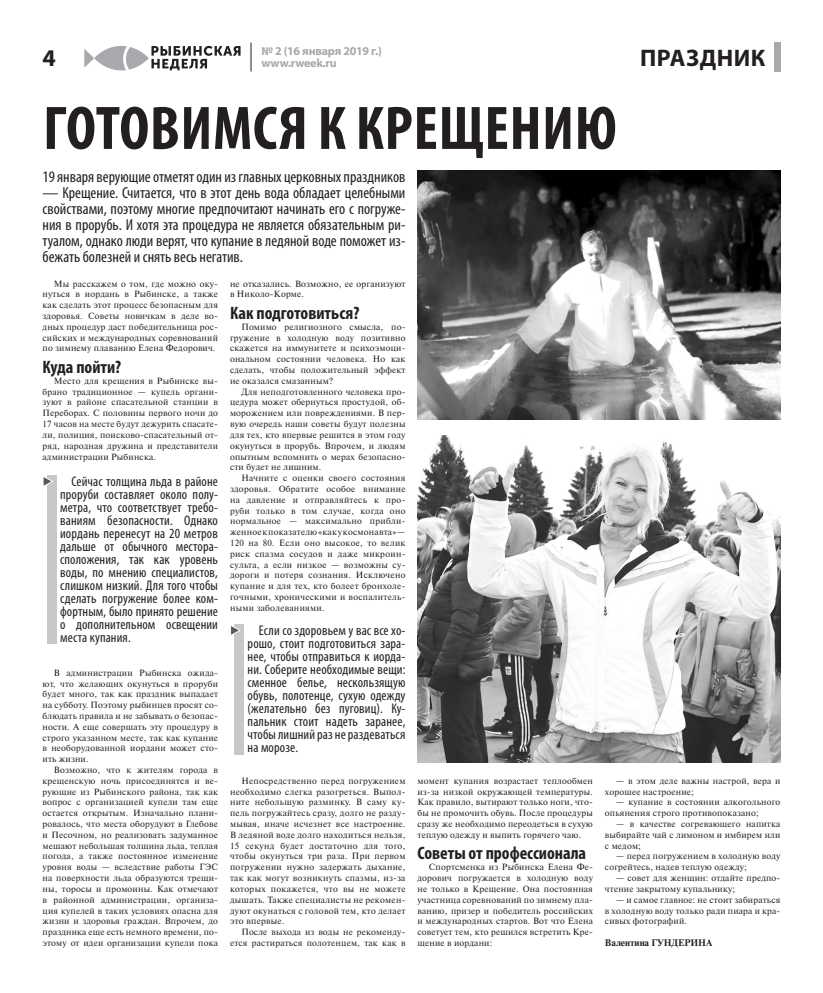
<style>
.page{position:relative;width:823px;height:993px;background:#fff}
.page>*{position:absolute;margin:0;border:0;box-sizing:border-box;transform-origin:0 0}
.Заголовок1{font:700 condensed 62px "Myriad Pro";letter-spacing:.01em;color:#231f20}
.рубрика1{font:700 24px "Myriad Pro";letter-spacing:.02em;color:#231f20}
.подзаголовок1{font:700 condensed 18px "Myriad Pro";color:#231f20}
.Лид1{font:condensed 16px/16px "Myriad Pro";color:#231f20;text-align:justify}
.Лид1-2{font:condensed 14px/13px "Myriad Pro";letter-spacing:.01em;color:#231f20;text-align:justify}
.t1{font:700 12px/12px "Myriad Pro";letter-spacing:-.02em;color:#a8a9ad}
.Основной_текст1{font:9px/10.8px "Newton C";letter-spacing:.02em;color:#231f20;text-align:justify}
.автор1{font:700 9px "Newton C";color:#231f20}
</style>
<div class="page">
<svg style="left:250px;top:43px;width:1px;height:28px"></svg>
<svg style="left:84px;top:46px;width:156px;height:24px"></svg>
<div style="left:773px;top:42px;width:7px;height:29px;background:#a8a9ad"></div>
<img style="left:417px;top:170px;width:363px;height:249px">
<div style="left:47px;top:475px;width:10px;height:168px;background:#c7c8ca"></div>
<svg style="left:43px;top:477px;width:10px;height:9px"></svg>
<div style="left:235px;top:624px;width:9px;height:130px;background:#c7c8ca"></div>
<svg style="left:231px;top:624px;width:10px;height:13px"></svg>
<img style="left:417px;top:435px;width:363px;height:327px">
<p class="рубрика1" style="left:43px;top:42px;width:15px">4</p>
<h3 class="t1" style="left:261px;top:45px;width:122px">№ 2 (16 января 2019 г.) www.rweek.ru</h3>
<p class="Заголовок1" style="left:43px;top:89px;width:574px">ГОТОВИМСЯ К КРЕЩЕНИЮ</p>
<p class="Лид1" style="left:43px;top:168px;width:364px">19 января верующие отметят один из главных церковных праздников</p>
<p class="Лид1" style="left:43px;top:184px;width:364px">— Крещение. Считается, что в этот день вода обладает целебными свойствами, поэтому многие предпочитают начинать его с погруже&shy;ния в прорубь. И хотя эта процедура не является обязательным ри&shy;туалом, однако люди верят, что купание в ледяной воде поможет из&shy;бежать болезней и снять весь негатив.</p>
<p class="рубрика1" style="left:639px;top:42px;width:127px">ПРАЗДНИК</p>
<p class="Основной_текст1" style="left:43px;top:278px;width:177px;text-indent:11px">Мы расскажем о том, где можно оку&shy;нуться в иордань в Рыбинске, а также как сделать этот процесс безопасным для здоровья. Советы новичкам в деле во&shy;дных процедур даст победительница рос&shy;сийских и международных соревнований по зимнему плаванию Елена Федорович.</p>
<p class="подзаголовок1" style="left:43px;top:355px;width:80px">Куда пойти?</p>
<p class="Основной_текст1" style="left:43px;top:375px;width:177px;text-indent:11px">Место для крещения в Рыбинске вы&shy;брано традиционное — купель органи&shy;зуют в районе спасательной станции в Переборах. С половины первого ночи до 17 часов на месте будут дежурить спасате&shy;ли, полиция, поисково-спасательный от&shy;ряд, народная дружина и представители администрации Рыбинска.</p>
<p class="Лид1-2" style="left:60px;top:474px;width:159px;text-indent:11px">Сейчас толщина льда в районе проруби составляет около полу&shy;метра, что соответствует требо&shy;ваниям безопасности. Однако иордань перенесут на 20 метров дальше от обычного местора&shy;сположения, так как уровень воды, по мнению специалистов, слишком низкий. Для того чтобы сделать погружение более ком&shy;фортным, было принято решение о дополнительном освещении места купания.</p>
<p class="Основной_текст1" style="left:43px;top:667px;width:177px;text-indent:11px">В администрации Рыбинска ожида&shy;ют, что желающих окунуться в проруби будет много, так как праздник выпадает на субботу. Поэтому рыбинцев просят со&shy;блюдать правила и не забывать о безопас&shy;ности. А еще совершать эту процедуру в строго указанном месте, так как купание в необорудованной иордани может сто&shy;ить жизни.</p>
<p class="Основной_текст1" style="left:43px;top:764px;width:177px;text-indent:11px">Возможно, что к жителям города в крещенскую ночь присоединятся и ве&shy;рующие из Рыбинского района, так как вопрос с организацией купели там еще остается открытым. Изначально плани&shy;ровалось, что места оборудуют в Глебове и Песочном, но реализовать задуманное мешают небольшая толщина льда, теплая погода, а также постоянное изменение уровня воды — вследствие работы ГЭС на поверхности льда образуются трещи&shy;ны, торосы и промоины. Как отмечают в районной администрации, организа&shy;ция купелей в таких условиях опасна для жизни и здоровья граждан. Впрочем, до праздника еще есть немного времени, по&shy;этому от идеи организации купели пока</p>
<p class="Основной_текст1" style="left:230px;top:278px;width:177px">не отказались. Возможно, ее организуют в Николо-Корме.</p>
<p class="подзаголовок1" style="left:230px;top:301px;width:131px">Как подготовиться?</p>
<p class="Основной_текст1" style="left:230px;top:321px;width:177px;text-indent:11px">Помимо религиозного смысла, по&shy;гружение в холодную воду позитивно скажется на иммунитете и психоэмоци&shy;ональном состоянии человека. Но как сделать, чтобы положительный эффект не оказался смазанным?</p>
<p class="Основной_текст1" style="left:230px;top:386px;width:177px;text-indent:11px">Для неподготовленного человека про&shy;цедура может обернуться простудой, об&shy;морожением или повреждениями. В пер&shy;вую очередь наши советы будут полезны для тех, кто впервые решится в этом году окунуться в прорубь. Впрочем, и людям опытным вспомнить о мерах безопасно&shy;сти будет не лишним.</p>
<p class="Основной_текст1" style="left:230px;top:472px;width:177px;text-indent:11px">Начните с оценки своего состояния здоровья. Обратите особое внимание на давление и отправляйтесь к про&shy;руби только в том случае, когда оно нормальное — максимально прибли&shy;женное к показателю «как у космонавта» — 120 на 80. Если оно высокое, то велик риск спазма сосудов и даже микроин&shy;сульта, а если низкое — возможны су&shy;дороги и потеря сознания. Исключено купание и для тех, кто болеет бронхоле&shy;гочными, хроническими и воспалитель&shy;ными заболеваниями.</p>
<p class="Лид1-2" style="left:247px;top:623px;width:159px;text-indent:11px">Если со здоровьем у вас все хо&shy;рошо, стоит подготовиться зара&shy;нее, чтобы отправиться к иорда&shy;ни. Соберите необходимые вещи: сменное белье, нескользящую обувь, полотенце, сухую одежду (желательно без пуговиц). Ку&shy;пальник стоит надеть заранее, чтобы лишний раз не раздеваться на морозе.</p>
<p class="Основной_текст1" style="left:230px;top:775px;width:177px;text-indent:11px">Непосредственно перед погружением необходимо слегка разогреться. Выпол&shy;ните небольшую разминку. В саму ку&shy;пель погружайтесь сразу, долго не разду&shy;мывая, иначе исчезнет все настроение.<br>В ледяной воде долго находиться нельзя, 15 секунд будет достаточно для того, чтобы окунуться три раза. При первом погружении нужно задержать дыхание, так как могут возникнуть спазмы, из-за которых покажется, что вы не можете дышать. Также специалисты не рекомен&shy;дуют окунаться с головой тем, кто делает это впервые.</p>
<p class="Основной_текст1" style="left:230px;top:926px;width:177px;text-align:right">После выхода из воды не рекоменду&shy;ется растираться полотенцем, так как в</p>
<p class="Основной_текст1" style="left:417px;top:775px;width:177px">момент купания возрастает теплообмен из-за низкой окружающей температуры.<br>Как правило, вытирают только ноги, что&shy;бы не промочить обувь. После процедуры сразу же необходимо переодеться в сухую теплую одежду и выпить горячего чаю.</p>
<p class="подзаголовок1" style="left:417px;top:841px;width:170px">Советы от профессионала</p>
<p class="Основной_текст1" style="left:417px;top:861px;width:177px;text-indent:11px">Спортсменка из Рыбинска Елена Фе&shy;дорович погружается в холодную воду не только в Крещение. Она постоянная участница соревнований по зимнему пла&shy;ванию, призер и победитель российских и международных стартов. Вот что Елена советует тем, кто решился встретить Кре&shy;щение в иордани:</p>
<p class="Основной_текст1" style="left:604px;top:775px;width:177px;text-indent:11px">— в этом деле важны настрой, вера и хорошее настроение;</p>
<p class="Основной_текст1" style="left:604px;top:796px;width:177px;text-indent:11px">— купание в состоянии алкогольного опьянения строго противопоказано;</p>
<p class="Основной_текст1" style="left:604px;top:818px;width:177px;text-indent:11px">— в качестве согревающего напитка выбирайте чай с лимоном и имбирем или с медом;</p>
<p class="Основной_текст1" style="left:604px;top:850px;width:177px;text-indent:11px">— перед погружением в холодную воду согрейтесь, надев теплую одежду;</p>
<p class="Основной_текст1" style="left:604px;top:872px;width:177px;text-indent:11px">— совет для женщин: отдайте предпо&shy;чтение закрытому купальнику;</p>
<p class="Основной_текст1" style="left:604px;top:893px;width:177px;text-indent:11px">— и самое главное: не стоит забираться в холодную воду только ради пиара и кра&shy;сивых фотографий.</p>
<p class="автор1" style="left:604px;top:937px;width:108px">Валентина ГУНДЕРИНА</p>
</div>
